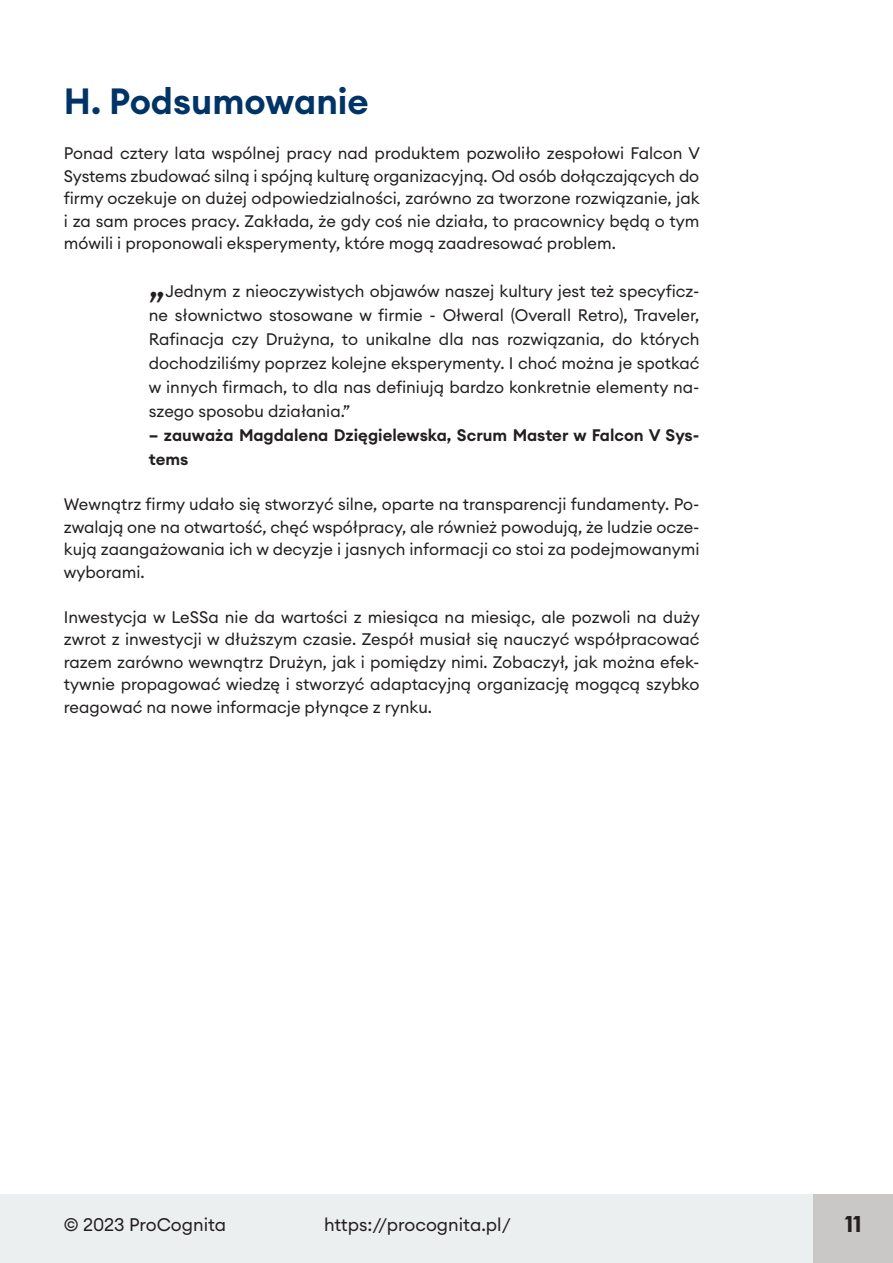
<style>
.page{position:relative;width:893px;height:1263px;background:#fff}
.page>*{position:absolute;margin:0;border:0;box-sizing:border-box;transform-origin:0 0}
.cytat{font:37.5px "Euclid Circular A";color:#231f20}
.nagłooowek{font:600 36px "Euclid Circular A";color:#036}
.t1{font:700 22.5px "Euclid Circular A";color:#231f20}
.t2{font:18px "Euclid Circular A";color:#231f20}
.cytat-2{font:16.5px/22.5px "Euclid Circular A";color:#231f20;text-align:justify}
.cytat-3{font:600 16.5px/24px "Euclid Circular A";color:#231f20}
</style>
<div class="page">
<div style="left:0;top:1195px;width:893px;height:68px;background:#ecefef"></div>
<div style="left:814px;top:1195px;width:79px;height:68px;background:#cac8c7"></div>
<p class="nagłooowek" style="left:64px;top:78px;width:307px">H. Podsumowanie</p>
<p class="cytat-2" style="left:64px;top:142px;width:638px">Ponad cztery lata wspólnej pracy nad produktem pozwoliło zespołowi Falcon V Systems zbudować silną i spójną kulturę organizacyjną. Od osób dołączających do firmy oczekuje on dużej odpowiedzialności, zarówno za tworzone rozwiązanie, jak i za sam proces pracy. Zakłada, że gdy coś nie działa, to pracownicy będą o tym mówili i proponowali eksperymenty, które mogą zaadresować problem.</p>
<p class="cytat" style="left:149px;top:260px;width:18px">„</p>
<p class="cytat-2" style="left:149px;top:279px;width:552px;line-height:24px;text-indent:17px">Jednym z nieoczywistych objawów naszej kultury jest też specyficz&shy;ne słownictwo stosowane w firmie - Ołweral (Overall Retro), Traveler, Rafinacja czy Drużyna, to unikalne dla nas rozwiązania, do których dochodziliśmy poprzez kolejne eksperymenty. I choć można je spotkać w innych firmach, to dla nas definiują bardzo konkretnie elementy na&shy;szego sposobu działania.”</p>
<p class="cytat-3" style="left:149px;top:423px;width:552px">– zauważa Magdalena Dzięgielewska, Scrum Master w Falcon V Sys&shy;tems</p>
<p class="cytat-2" style="left:64px;top:493px;width:637px">Wewnątrz firmy udało się stworzyć silne, oparte na transparencji fundamenty. Po&shy;zwalają one na otwartość, chęć współpracy, ale również powodują, że ludzie ocze&shy;kują zaangażowania ich w decyzje i jasnych informacji co stoi za podejmowanymi wyborami.</p>
<p class="cytat-2" style="left:64px;top:605px;width:638px">Inwestycja w LeSSa nie da wartości z miesiąca na miesiąc, ale pozwoli na duży zwrot z inwestycji w dłuższym czasie. Zespół musiał się nauczyć współpracować razem zarówno wewnątrz Drużyn, jak i pomiędzy nimi. Zobaczył, jak można efek&shy;tywnie propagować wiedzę i stworzyć adaptacyjną organizację mogącą szybko reagować na nowe informacje płynące z rynku.</p>
<p class="t2" style="left:64px;top:1213px;width:164px">© 2023 ProCognita</p>
<p class="t2" style="left:324px;top:1213px;width:188px">https://procognita.pl/</p>
<p class="t1" style="left:845px;top:1209px;width:18px">11</p>
</div>
